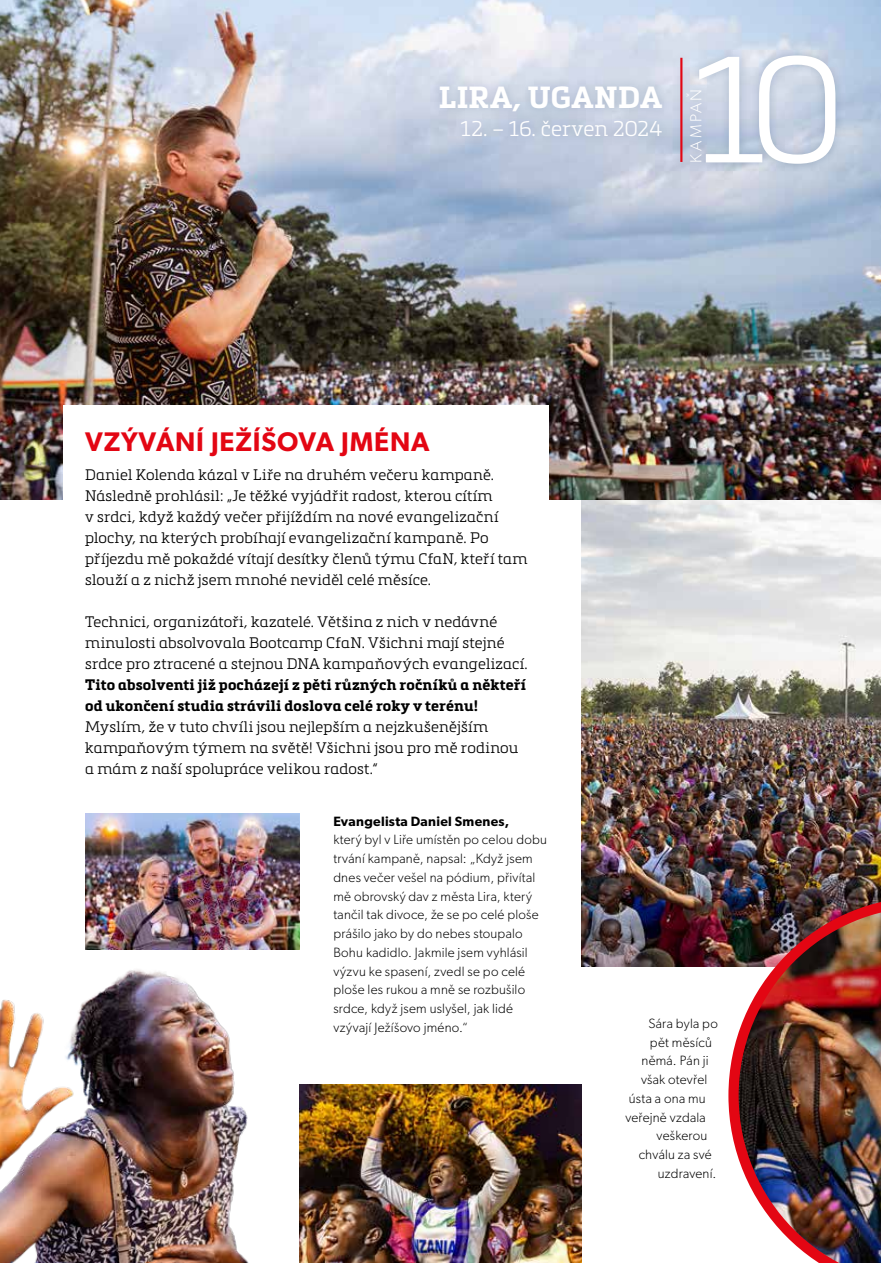
<style>
.page{position:relative;width:881px;height:1263px;background:#fff}
.page>*{position:absolute;margin:0;border:0;box-sizing:border-box;transform-origin:0 0}
.t1{font:300 148.5px "Metronic Slab Pro";color:#fff}
.t2{font:700 30.15px "Metronic Slab Pro";letter-spacing:.01em;color:#fff}
.t3{font:600 27px "Gibson";letter-spacing:.03em;color:#e30613}
.t4{font:300 21px "Metronic Slab Pro";letter-spacing:.005em;color:#fff}
.t5{font:300 16.2px "Gibson";letter-spacing:.145em;color:#fff}
.t6{font:300 15px/21px "Metronic Slab Pro";letter-spacing:.015em;color:#000}
.t7{font:700 15px/21px "Metronic Slab Pro";letter-spacing:.015em;color:#000}
.t8{font:300 13.5px/18.8px "Gibson";letter-spacing:.02em;color:#000}
.t9{font:600 13.5px "Gibson";letter-spacing:.02em;color:#000}
</style>
<div class="page">
<img style="left:581px;top:500px;width:299px;height:466px">
<img style="left:85px;top:813px;width:214px;height:103px">
<img style="left:0;top:0;width:880px;height:500px">
<div style="left:430px;top:45px;width:414px;height:129px;background:#002750;opacity:.19"></div>
<hr style="left:680px;top:58px;width:2px;height:104px;background:#e30613">
<div style="left:64px;top:405px;width:485px;height:391px;background:#fff"></div>
<img style="left:358px;top:1084px;width:223px;height:179px">
<img style="left:0;top:916px;width:358px;height:347px">
<img style="left:728px;top:897px;width:152px;height:366px">
<h2 class="t2" style="left:439px;top:78px;width:225px">LIRA, UGANDA</h2>
<h3 class="t4" style="left:460px;top:115px;width:203px">12. – 16. červen 2024</h3>
<h1 class="t1" style="left:693px;top:10px;width:153px">10</h1>
<p class="t5" style="left:685px;top:163px;width:76px;rotate:-90deg">KAMPAŇ</p>
<h3 class="t3" style="left:85px;top:425px;width:346px">VZÝVÁNÍ JEŽÍŠOVA JMÉNA</h3>
<p class="t6" style="left:85px;top:464px;width:444px">Daniel Kolenda kázal v Liře na druhém večeru kampaně.<br>Následně prohlásil: „Je těžké vyjádřit radost, kterou cítím<br>v srdci, když každý večer přijíždím na nové evangelizační plochy, na kterých probíhají evangelizační kampaně. Po příjezdu mě pokaždé vítají desítky členů týmu CfaN, kteří tam slouží a z nichž jsem mnohé neviděl celé měsíce.</p>
<p class="t6" style="left:85px;top:611px;width:444px">Technici, organizátoři, kazatelé. Většina z nich v nedávné minulosti absolvovala Bootcamp CfaN. Všichni mají stejné srdce pro ztracené a stejnou DNA kampaňových evangelizací.</p>
<p class="t7" style="left:85px;top:674px;width:442px">Tito absolventi již pocházejí z pěti různých ročníků a někteří od ukončení studia strávili doslova celé roky v terénu!</p>
<p class="t6" style="left:85px;top:716px;width:434px">Myslím, že v tuto chvíli jsou nejlepším a nejzkušenějším kampaňovým týmem na světě! Všichni jsou pro mě rodinou a mám z naší spolupráce velikou radost.“</p>
<p class="t9" style="left:333px;top:813px;width:177px">Evangelista Daniel Smenes,</p>
<p class="t8" style="left:333px;top:830px;width:215px">který byl v Liře umístěn po celou dobu trvání kampaně, napsal: „Když jsem dnes večer vešel na pódium, přivítal mě obrovský dav z města Lira, který tančil tak divoce, že se po celé ploše prášilo jako by do nebes stoupalo Bohu kadidlo. Jakmile jsem vyhlásil výzvu ke spasení, zvedl se po celé ploše les rukou a mně se rozbušilo srdce, když jsem uslyšel, jak lidé vzývají Ježíšovo jméno.“</p>
<p class="t8" style="left:648px;top:1014px;width:71px">Sára byla po</p>
<p class="t8" style="left:649px;top:1032px;width:63px">pět měsíců</p>
<p class="t8" style="left:641px;top:1051px;width:69px">němá. Pán ji</p>
<p class="t8" style="left:640px;top:1070px;width:68px">však otevřel</p>
<p class="t8" style="left:628px;top:1089px;width:78px">ústa a ona mu</p>
<p class="t8" style="left:625px;top:1107px;width:82px">veřejně vzdala</p>
<p class="t8" style="left:656px;top:1126px;width:52px">veškerou</p>
<p class="t8" style="left:638px;top:1145px;width:75px">chválu za své</p>
<p class="t8" style="left:657px;top:1164px;width:60px">uzdravení.</p>
</div>
